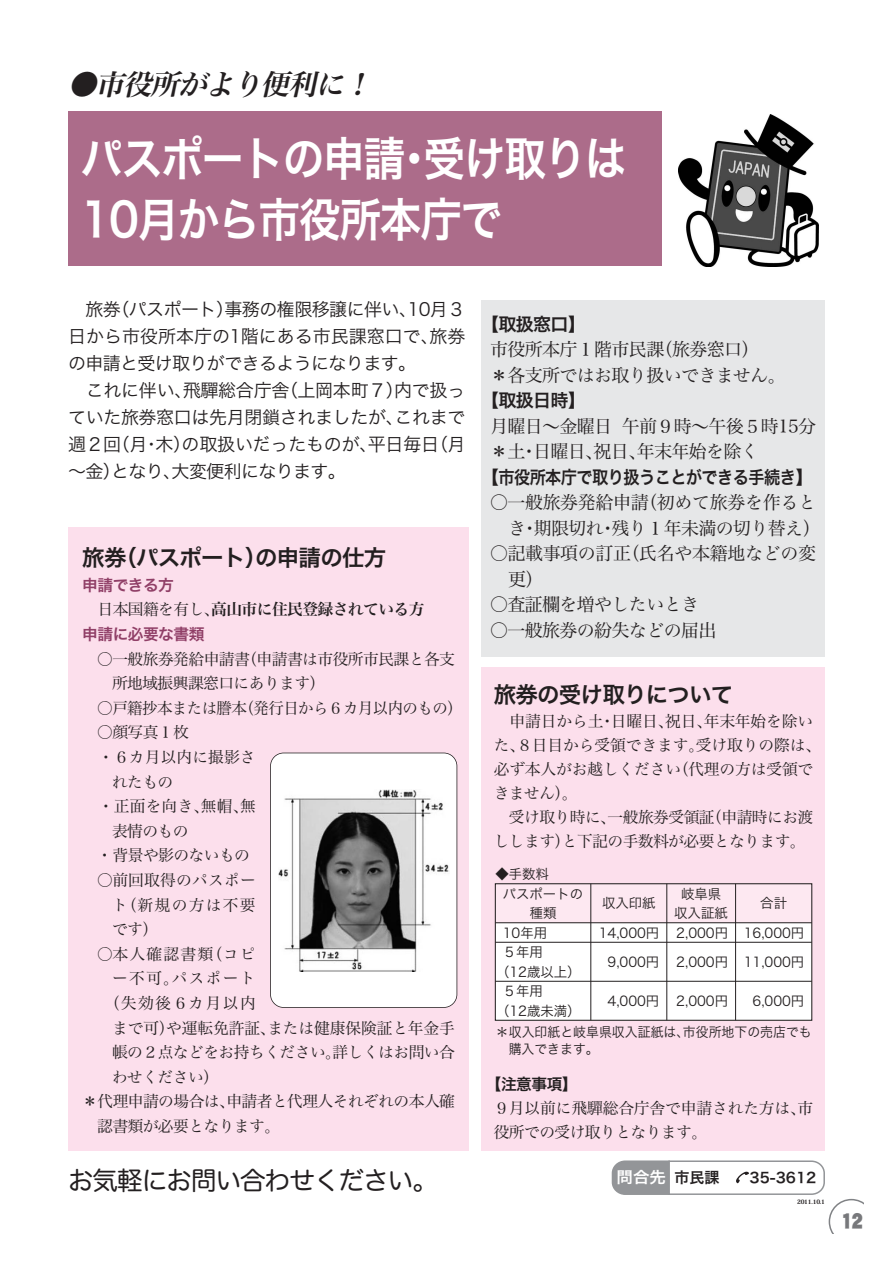
<style>
.page{position:relative;width:893px;height:1263px;background:#fff}
.page>*{position:absolute;margin:0;border:0;box-sizing:border-box;transform-origin:0 0}
.t1{font:46.5px/61.5px "Hira Kaku Pro W6";letter-spacing:-.035em;color:#fff;scale:.9 1}
.t2{font:italic 28.5px "Hira Min Pro W6";letter-spacing:-.035em;color:#231f20}
.t3{font:25.5px "Hira Maru Pro W4";letter-spacing:-.035em;color:#231f20}
.t4{font:24px "DF Gothic Std W12";color:#77787b;scale:.9 1}
.t5{font:22.5px "Hira Kaku Pro W6";letter-spacing:-.035em;color:#231f20}
.t6{font:18px/27px "Hira Kaku Pro W3";letter-spacing:-.02em;color:#231f20;text-align:justify}
.t7{font:18px/25.5px "Hira Min Pro W3";letter-spacing:-.035em;color:#231f20}
.t8{font:18px "Hira Kaku Pro W6";letter-spacing:-.035em;color:#231f20}
.t9{font:15.75px/24.6px "Hira Min Pro W3";letter-spacing:-.035em;color:#231f20}
.t10{font:15.75px/24px "Hira Min Pro W3";letter-spacing:-.005em;color:#231f20}
.t11{font:15.75px/24px "Hira Min Pro W3";letter-spacing:-.01em;color:#231f20}
.t12{font:15.75px "Hira Min Pro W6";letter-spacing:-.035em;color:#231f20}
.t13{font:15.75px "Hira Kaku Pro W6";letter-spacing:-.035em;color:#903f67}
.t14{font:15.75px "Hira Min Pro W3";letter-spacing:.005em;color:#231f20}
.t15{font:15.75px "Hira Min Pro W3";letter-spacing:.08em;color:#231f20}
.t16{font:15.75px "Hira Min Pro W3";letter-spacing:.085em;color:#231f20}
.t17{font:15.75px "Hira Min Pro W3";letter-spacing:.1em;color:#231f20}
.t18{font:15.75px "Hira Kaku Pro W6";color:#231f20}
.t19{font:14.25px "Hira Kaku Pro W6 90 pv RKSJ H";color:#231f20}
.t20{font:13.5px/29.2px "Hira Kaku Pro W3 90 pv RKSJ H";color:#231f20;text-align:center}
.t21{font:800 6px "Koz Min Pro";letter-spacing:-.035em;color:#231f20}
.s1{font-family:"Hira Min Pro W3"}
.s2{font-size:15.6px;color:#fff}
.s3{font-size:15px}
</style>
<div class="page">
<div style="left:481px;top:667px;width:344px;height:484px;background:#fcdfec"></div>
<div style="left:481px;top:300px;width:344px;height:357px;background:#e6e7e8"></div>
<div style="left:68px;top:111px;width:594px;height:155px;background:#ac6c8a"></div>
<div style="left:495px;top:884px;width:317px;height:136px;background:#fff"></div>
<div style="left:495px;top:884px;width:317px;height:39px;background:#fde8f1"></div>
<div style="left:495px;top:883px;width:317px;height:138px;border:1px solid #231f20"></div>
<hr style="left:495px;top:922px;width:317px;height:1px;background:#231f20">
<hr style="left:495px;top:942px;width:317px;height:1px;background:#231f20">
<hr style="left:495px;top:981px;width:317px;height:1px;background:#231f20">
<hr style="left:591px;top:884px;width:1px;height:136px;background:#231f20">
<hr style="left:667px;top:884px;width:1px;height:136px;background:#231f20">
<hr style="left:735px;top:884px;width:1px;height:136px;background:#231f20">
<img style="left:678px;top:115px;width:140px;height:151px">
<svg style="left:612px;top:1160px;width:252px;height:74px"></svg>
<div style="left:68px;top:528px;width:400px;height:623px;background:#fcdfec"></div>
<svg style="left:270px;top:753px;width:187px;height:255px;background:#bebebe"></svg>
<h2 class="t2" style="left:68px;top:74px;width:311px">●市役所がより便利に！</h2>
<h1 class="t1" style="left:81px;top:134px;width:608px">パスポートの申請・受け取りは<br>10月から市役所本庁で</h1>
<p class="t6" style="left:68px;top:298px;width:399px;text-indent:17px">旅券（パスポート）事務の権限移譲に伴い、10月３日から市役所本庁の1階にある市民課窓口で、旅券の申請と受け取りができるようになります。</p>
<p class="t6" style="left:68px;top:379px;width:399px;text-indent:18px">これに伴い、飛驒総合庁舎（上岡本町７）内で扱っていた旅券窓口は先月閉鎖されましたが、これまで週２回（月・木）の取扱いだったものが、平日毎日（月～金）となり、大変便利になります。</p>
<h3 class="t5" style="left:82px;top:549px;width:305px">旅券（パスポート）の申請の仕方</h3>
<p class="t13" style="left:82px;top:579px;width:93px">申請できる方</p>
<p class="t12" style="left:97px;top:603px;width:329px"><span class="s1">日本国籍を有し、</span>高山市に住民登録されている方</p>
<p class="t13" style="left:82px;top:628px;width:124px">申請に必要な書類</p>
<p class="t9" style="left:112px;top:648px;width:344px;text-indent:-15px">○一般旅券発給申請書（申請書は市役所市民課と各支所地域振興課窓口にあります）</p>
<p class="t9" style="left:97px;top:698px;width:367px">○戸籍抄本または謄本（発行日から６カ月以内のもの）</p>
<p class="t9" style="left:97px;top:722px;width:93px">○顔写真１枚</p>
<p class="t14" style="left:98px;top:751px;width:159px">・６カ月以内に撮影さ</p>
<p class="t9" style="left:112px;top:771px;width:63px">れたもの</p>
<p class="t9" style="left:98px;top:796px;width:159px">・正面を向き、無帽、無</p>
<p class="t9" style="left:112px;top:821px;width:78px">表情のもの</p>
<p class="t9" style="left:97px;top:845px;width:155px">・背景や影のないもの</p>
<p class="t9" style="left:112px;top:870px;width:145px;text-align:justify;text-indent:-15px">○前回取得のパスポート（新規の方は不要です）</p>
<p class="t15" style="left:97px;top:948px;width:160px">○本人確認書類（コピ</p>
<p class="t16" style="left:112px;top:972px;width:145px">ー不可。パスポート</p>
<p class="t17" style="left:104px;top:997px;width:153px">（失効後６カ月以内</p>
<p class="t11" style="left:112px;top:1018px;width:344px">まで可）や運転免許証、または健康保険証と年金手</p>
<p class="t9" style="left:112px;top:1042px;width:344px">帳の２点などをお持ちください。詳しくはお問い合</p>
<p class="t9" style="left:112px;top:1067px;width:108px">わせください）</p>
<p class="t9" style="left:82px;top:1091px;width:374px">＊代理申請の場合は、申請者と代理人それぞれの本人確</p>
<p class="t9" style="left:97px;top:1116px;width:184px">認書類が必要となります。</p>
<h3 class="t3" style="left:68px;top:1170px;width:372px">お気軽にお問い合わせください。</h3>
<p class="t8" style="left:481px;top:317px;width:106px">【取扱窓口】</p>
<p class="t7" style="left:490px;top:339px;width:297px">市役所本庁１階市民課（旅券窓口）<br>＊各支所ではお取り扱いできません。</p>
<p class="t8" style="left:481px;top:393px;width:106px">【取扱日時】</p>
<p class="t7" style="left:490px;top:415px;width:328px">月曜日～金曜日 午前９時～午後５時15分＊土・日曜日、祝日、年末年始を除く</p>
<p class="t8" style="left:481px;top:470px;width:334px">【市役所本庁で取り扱うことができる手続き】</p>
<p class="t7" style="left:490px;top:492px;width:332px;text-align:right">○一般旅券発給申請（初めて旅券を作るとき・期限切れ・残り１年未満の切り替え）</p>
<p class="t7" style="left:508px;top:543px;width:310px;text-indent:-18px">○記載事項の訂正（氏名や本籍地などの変更）</p>
<p class="t7" style="left:490px;top:594px;width:211px">○査証欄を増やしたいとき</p>
<p class="t7" style="left:490px;top:619px;width:228px">○一般旅券の紛失などの届出</p>
<h3 class="t5" style="left:494px;top:686px;width:241px">旅券の受け取りについて</h3>
<p class="t10" style="left:494px;top:711px;width:329px;text-indent:16px">申請日から土・日曜日、祝日、年末年始を除いた、８日目から受領できます。受け取りの際は、必ず本人がお越しください（代理の方は受領できません）。</p>
<p class="t9" style="left:494px;top:807px;width:321px;line-height:24px;text-indent:15px">受け取り時に、一般旅券受領証（申請時にお渡しします）と下記の手数料が必要となります。</p>
<p class="t20" style="left:495px;top:861px;width:55px">◆手数料</p>
<p class="t20" style="left:503px;top:881px;width:82px">パスポートの</p>
<p class="t20" style="left:530px;top:900px;width:28px">種類</p>
<p class="t20" style="left:503px;top:920px;width:46px">10年用</p>
<p class="t20" style="left:503px;top:939px;width:42px">５年用</p>
<p class="t20" style="left:496px;top:959px;width:86px">（12歳以上）</p>
<p class="t20" style="left:503px;top:978px;width:42px">５年用</p>
<p class="t20" style="left:496px;top:998px;width:86px">（12歳未満）</p>
<p class="t20" style="left:674px;top:886px;width:55px;line-height:19.5px">岐阜県収入証紙<br>2,000円</p>
<p class="t20" style="left:676px;top:949px;width:53px">2,000円</p>
<p class="t20" style="left:676px;top:988px;width:53px">2,000円</p>
<p class="t20" style="left:599px;top:890px;width:62px;text-align:right">収入印紙<br>14,000円<br>9,000円</p>
<p class="t20" style="left:607px;top:988px;width:53px">4,000円</p>
<p class="t20" style="left:744px;top:890px;width:62px">合計<br>16,000円<br>11,000円</p>
<p class="t20" style="left:752px;top:988px;width:53px">6,000円</p>
<p class="t20" style="left:509px;top:1026px;width:305px;line-height:16.5px;text-align:left;text-indent:-13px">＊収入印紙と岐阜県収入証紙は、市役所地下の売店でも購入できます。</p>
<p class="t18" style="left:486px;top:1078px;width:93px">【注意事項】</p>
<p class="t11" style="left:494px;top:1098px;width:321px">９月以前に飛驒総合庁舎で申請された方は、市役所での受け取りとなります。</p>
<p class="t19" style="left:617px;top:1172px;width:201px"><span class="s2">問合先</span><span class="s3">市民課　　</span>35-3612</p>
<p class="t21" style="left:797px;top:1199px;width:29px">2011.10.1</p>
<h3 class="t4" style="left:841px;top:1211px;width:27px">12</h3>
</div>
